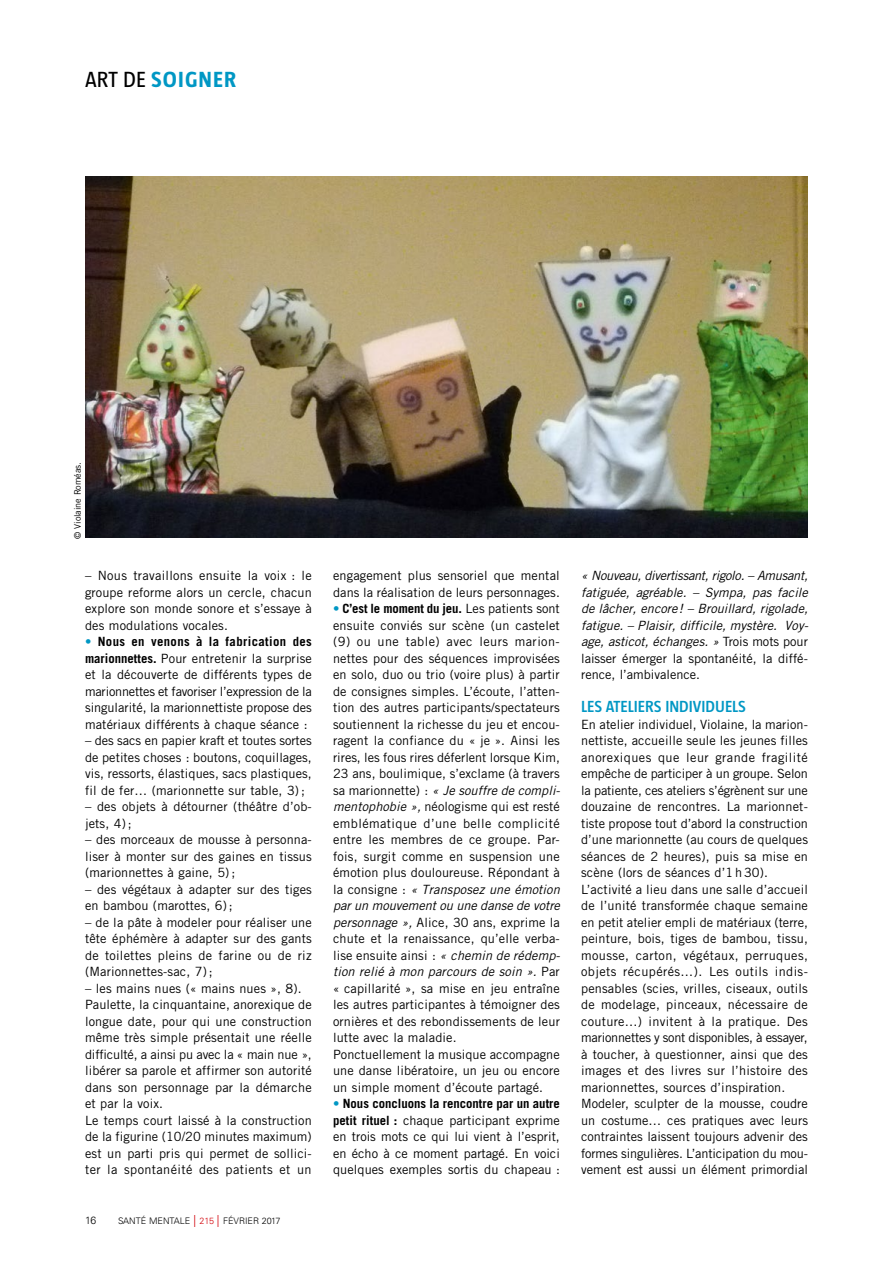
<style>
.page{position:relative;width:893px;height:1263px;background:#fff}
.page>*{position:absolute;margin:0;border:0;box-sizing:border-box;transform-origin:0 0}
.t1{font:700 22.5px "Taz";letter-spacing:.05em;color:#0097c4}
.SMBO__Inter{font:600 16.5px "Taz";color:#0097c4}
.SMBO__Txt_courant{font:12.75px/16.5px "Trade Gothic";letter-spacing:.01em;color:#000;text-align:justify}
.SMBO__Txt_courant-2{font:italic 12.75px/16.5px "Trade Gothic";color:#000;text-align:justify}
.t2{font:300 10.5px "Univers";color:#000}
.t3{font:300 9px "Univers";color:#000}
.Copyright{font:9px "Trade Gothic";letter-spacing:-.01em;color:#000}
.s1{font-weight:400;color:#000}
.s2{font-weight:700;color:#0097c4}
.s3{font-weight:700}
.s4{font-size:12px;color:#d3050c}
.s5{color:#d3050c}
.s6{font-style:italic}
.s7{font-style:normal}
</style>
<div class="page">
<img style="left:85px;top:176px;width:723px;height:362px">
<h1 class="t1" style="left:85px;top:68px;width:153px"><span class="s1">ART DE</span> SOIGNER</h1>
<p class="Copyright" style="left:72px;top:539px;width:78px;rotate:-90deg">© Violaine Roméas.</p>
<p class="SMBO__Txt_courant" style="left:85px;top:567px;width:228px">– Nous travaillons ensuite la voix : le groupe reforme alors un cercle, chacun explore son monde sonore et s’essaye à des modulations vocales.</p>
<p class="SMBO__Txt_courant" style="left:85px;top:633px;width:228px"><span class="s2">•</span> <span class="s3">Nous en venons à la fabrication des marionnettes.</span> Pour entretenir la surprise et la découverte de différents types de marionnettes et favoriser l’expression de la singularité, la marionnettiste propose des matériaux différents à chaque séance :</p>
<p class="SMBO__Txt_courant" style="left:85px;top:732px;width:228px">– des sacs en papier kraft et toutes sortes de petites choses : boutons, coquillages, vis, ressorts, élastiques, sacs plastiques, fil de fer… (marionnette sur table, 3);</p>
<p class="SMBO__Txt_courant" style="left:85px;top:798px;width:228px">– des objets à détourner (théâtre d’ob&shy;jets, 4);</p>
<p class="SMBO__Txt_courant" style="left:85px;top:831px;width:228px">– des morceaux de mousse à personna&shy;liser à monter sur des gaines en tissus (marionnettes à gaine, 5);</p>
<p class="SMBO__Txt_courant" style="left:85px;top:881px;width:228px">– des végétaux à adapter sur des tiges en bambou (marottes, 6);</p>
<p class="SMBO__Txt_courant" style="left:85px;top:914px;width:228px">– de la pâte à modeler pour réaliser une tête éphémère à adapter sur des gants de toilettes pleins de farine ou de riz (Marionnettes-sac, 7);</p>
<p class="SMBO__Txt_courant" style="left:85px;top:980px;width:218px">– les mains nues (« mains nues », 8).</p>
<p class="SMBO__Txt_courant" style="left:85px;top:996px;width:228px">Paulette, la cinquantaine, anorexique de longue date, pour qui une construction même très simple présentait une réelle difficulté, a ainsi pu avec la « main nue », libérer sa parole et affirmer son autorité dans son personnage par la démarche et par la voix.</p>
<p class="SMBO__Txt_courant" style="left:85px;top:1112px;width:228px">Le temps court laissé à la construction de la figurine (10/20 minutes maximum) est un parti pris qui permet de sollici&shy;ter la spontanéité des patients et un</p>
<p class="t2" style="left:85px;top:1213px;width:13px">16</p>
<p class="t3" style="left:118px;top:1215px;width:164px">SANTÉ MENTALE <span class="s4">|</span> <span class="s5">215</span> <span class="s4">|</span> FÉVRIER 2017</p>
<p class="SMBO__Txt_courant" style="left:333px;top:567px;width:228px">engagement plus sensoriel que mental dans la réalisation de leurs personnages.</p>
<p class="SMBO__Txt_courant" style="left:333px;top:600px;width:229px"><span class="s2">•</span> <span class="s3">C’est le moment du jeu.</span> Les patients sont ensuite conviés sur scène (un castelet (9) ou une table) avec leurs marion&shy;nettes pour des séquences improvisées en solo, duo ou trio (voire plus) à partir de consignes simples. L’écoute, l’atten&shy;tion des autres participants/spectateurs soutiennent la richesse du jeu et encou&shy;ragent la confiance du « je ». Ainsi les rires, les fous rires déferlent lorsque Kim, 23 ans, boulimique, s’exclame (à travers sa marionnette) : <span class="s6">« Je souffre de compli&shy;mentophobie »,</span> néologisme qui est resté emblématique d’une belle complicité entre les membres de ce groupe. Par&shy;fois, surgit comme en suspension une émotion plus douloureuse. Répondant à la consigne : <span class="s6">« Transposez une émotion par un mouvement ou une danse de votre personnage »,</span> Alice, 30 ans, exprime la chute et la renaissance, qu’elle verba&shy;lise ensuite ainsi : <span class="s6">« chemin de rédemp&shy;tion relié à mon parcours de soin ».</span> Par « capillarité », sa mise en jeu entraîne les autres participantes à témoigner des ornières et des rebondissements de leur lutte avec la maladie.</p>
<p class="SMBO__Txt_courant" style="left:333px;top:1046px;width:228px">Ponctuellement la musique accompagne une danse libératoire, un jeu ou encore un simple moment d’écoute partagé.</p>
<p class="SMBO__Txt_courant" style="left:333px;top:1095px;width:228px"><span class="s2">•</span> <span class="s3">Nous concluons la rencontre par un autre petit rituel :</span> chaque participant exprime en trois mots ce qui lui vient à l’esprit, en écho à ce moment partagé. En voici quelques exemples sortis du chapeau :</p>
<p class="SMBO__Txt_courant-2" style="left:581px;top:567px;width:229px">« Nouveau, divertissant, rigolo. – - Amusant, fatiguée, agréable. – Sympa, pas facile de lâcher, encore ! – Brouillard, rigolade, fatigue. – Plaisir, difficile, mystère. Voy&shy;age, asticot, échanges. » <span class="s7">Trois mots pour laisser émerger la spontanéité, la diffé&shy;rence, l’ambivalence.</span></p>
<p class="SMBO__Inter" style="left:581px;top:698px;width:166px">LES ATELIERS INDIVIDUELS</p>
<p class="SMBO__Txt_courant" style="left:581px;top:716px;width:228px">En atelier individuel, Violaine, la marion&shy;nettiste, accueille seule les jeunes filles anorexiques que leur grande fragilité empêche de participer à un groupe. Selon la patiente, ces ateliers s’égrènent sur une douzaine de rencontres. La marionnet&shy;tiste propose tout d’abord la construction d’une marionnette (au cours de quelques séances de 2 heures), puis sa mise en scène (lors de séances d’1h30).</p>
<p class="SMBO__Txt_courant" style="left:581px;top:881px;width:228px">L’activité a lieu dans une salle d’accueil de l’unité transformée chaque semaine en petit atelier empli de matériaux (terre, peinture, bois, tiges de bambou, tissu, mousse, carton, végétaux, perruques, objets récupérés…). Les outils indis&shy;pensables (scies, vrilles, ciseaux, outils de modelage, pinceaux, nécessaire de couture…) invitent à la pratique. Des marionnettes y sont disponibles, à essayer, à toucher, à questionner, ainsi que des images et des livres sur l’histoire des marionnettes, sources d’inspiration.</p>
<p class="SMBO__Txt_courant" style="left:581px;top:1095px;width:228px">Modeler, sculpter de la mousse, coudre un costume… ces pratiques avec leurs contraintes laissent toujours advenir des formes singulières. L’anticipation du mou&shy;vement est aussi un élément primordial</p>
</div>
